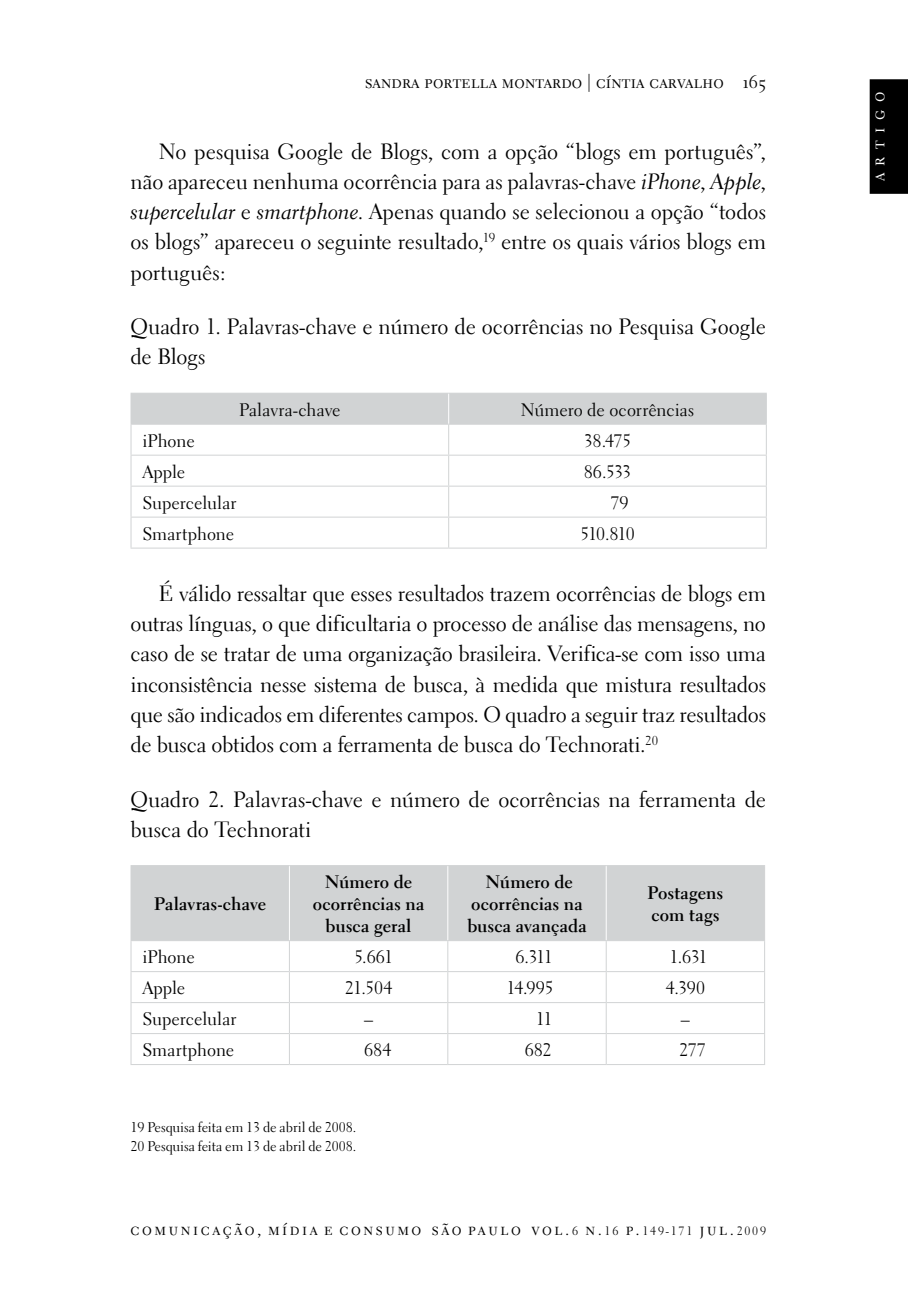
<style>
.page{position:relative;width:908px;height:1304px;background:#fff}
.page>*{position:absolute;margin:0;border:0;box-sizing:border-box;transform-origin:0 0}
.t1{font:22px/30.2px "Electra LH";letter-spacing:-.01em;color:#000;text-align:justify}
.t2{font:18px "Electra LH";letter-spacing:-.005em;color:#000}
.t3{font:700 18px/22px "Electra LH";letter-spacing:.005em;color:#000;text-align:center}
.t4{font:18px "Electra LH Regular SC";letter-spacing:.01em;color:#000}
.t5{font:18px "Electra LH Regular SC";color:#fff}
.t6{font:17px "Electra LH Regular SC";letter-spacing:.15em;color:#000}
.t7{font:14px/18.8px "Electra LH";color:#000}
.s1{font-family:"Electra LH Cursive"}
.s2{font-family:"Electra LH";font-size:12px}
</style>
<div class="page">
<div style="left:869px;top:79px;width:38px;height:115px;background:#000"></div>
<div style="left:131px;top:394px;width:634px;height:30px;background:#d1d3d4"></div>
<hr style="left:130px;top:425px;width:1px;height:30px;background:#d1d3d4">
<hr style="left:448px;top:425px;width:1px;height:30px;background:#d1d3d4">
<hr style="left:765px;top:425px;width:1px;height:30px;background:#d1d3d4">
<hr style="left:130px;top:455px;width:318px;height:1px;background:#d1d3d4">
<hr style="left:130px;top:456px;width:1px;height:30px;background:#d1d3d4">
<hr style="left:448px;top:455px;width:318px;height:1px;background:#d1d3d4">
<hr style="left:448px;top:456px;width:1px;height:30px;background:#d1d3d4">
<hr style="left:765px;top:456px;width:1px;height:30px;background:#d1d3d4">
<hr style="left:130px;top:486px;width:318px;height:1px;background:#d1d3d4">
<hr style="left:130px;top:487px;width:1px;height:30px;background:#d1d3d4">
<hr style="left:448px;top:486px;width:318px;height:1px;background:#d1d3d4">
<hr style="left:448px;top:487px;width:1px;height:30px;background:#d1d3d4">
<hr style="left:765px;top:487px;width:1px;height:30px;background:#d1d3d4">
<hr style="left:130px;top:517px;width:318px;height:1px;background:#d1d3d4">
<hr style="left:130px;top:518px;width:1px;height:30px;background:#d1d3d4">
<hr style="left:448px;top:517px;width:318px;height:1px;background:#d1d3d4">
<hr style="left:448px;top:518px;width:1px;height:30px;background:#d1d3d4">
<hr style="left:765px;top:518px;width:1px;height:30px;background:#d1d3d4">
<hr style="left:130px;top:548px;width:318px;height:1px;background:#d1d3d4">
<hr style="left:448px;top:548px;width:318px;height:1px;background:#d1d3d4">
<hr style="left:130px;top:393px;width:318px;height:1px;background:#d1d3d4">
<hr style="left:130px;top:394px;width:1px;height:30px;background:#d1d3d4">
<hr style="left:448px;top:393px;width:318px;height:1px;background:#d1d3d4">
<hr style="left:765px;top:394px;width:1px;height:30px;background:#d1d3d4">
<hr style="left:130px;top:424px;width:318px;height:1px;background:#d1d3d4">
<hr style="left:448px;top:424px;width:318px;height:1px;background:#d1d3d4">
<hr style="left:448px;top:394px;width:1px;height:30px;background:#fff">
<div style="left:131px;top:866px;width:632px;height:74px;background:#d1d3d4"></div>
<hr style="left:130px;top:865px;width:159px;height:1px;background:#d1d3d4">
<hr style="left:130px;top:866px;width:1px;height:74px;background:#d1d3d4">
<hr style="left:289px;top:865px;width:158px;height:1px;background:#d1d3d4">
<hr style="left:447px;top:865px;width:159px;height:1px;background:#d1d3d4">
<hr style="left:606px;top:865px;width:158px;height:1px;background:#d1d3d4">
<hr style="left:763px;top:866px;width:1px;height:74px;background:#d1d3d4">
<hr style="left:130px;top:940px;width:159px;height:1px;background:#d1d3d4">
<hr style="left:130px;top:941px;width:1px;height:30px;background:#d1d3d4">
<hr style="left:289px;top:940px;width:158px;height:1px;background:#d1d3d4">
<hr style="left:289px;top:941px;width:1px;height:30px;background:#d1d3d4">
<hr style="left:447px;top:940px;width:159px;height:1px;background:#d1d3d4">
<hr style="left:447px;top:941px;width:1px;height:30px;background:#d1d3d4">
<hr style="left:606px;top:940px;width:158px;height:1px;background:#d1d3d4">
<hr style="left:605px;top:941px;width:1px;height:30px;background:#d1d3d4">
<hr style="left:763px;top:941px;width:1px;height:30px;background:#d1d3d4">
<hr style="left:130px;top:971px;width:159px;height:1px;background:#d1d3d4">
<hr style="left:130px;top:972px;width:1px;height:30px;background:#d1d3d4">
<hr style="left:289px;top:971px;width:158px;height:1px;background:#d1d3d4">
<hr style="left:289px;top:972px;width:1px;height:30px;background:#d1d3d4">
<hr style="left:447px;top:971px;width:159px;height:1px;background:#d1d3d4">
<hr style="left:447px;top:972px;width:1px;height:30px;background:#d1d3d4">
<hr style="left:606px;top:971px;width:158px;height:1px;background:#d1d3d4">
<hr style="left:605px;top:972px;width:1px;height:30px;background:#d1d3d4">
<hr style="left:763px;top:972px;width:1px;height:30px;background:#d1d3d4">
<hr style="left:130px;top:1002px;width:159px;height:1px;background:#d1d3d4">
<hr style="left:130px;top:1003px;width:1px;height:30px;background:#d1d3d4">
<hr style="left:289px;top:1002px;width:158px;height:1px;background:#d1d3d4">
<hr style="left:289px;top:1003px;width:1px;height:30px;background:#d1d3d4">
<hr style="left:447px;top:1002px;width:159px;height:1px;background:#d1d3d4">
<hr style="left:447px;top:1003px;width:1px;height:30px;background:#d1d3d4">
<hr style="left:606px;top:1002px;width:158px;height:1px;background:#d1d3d4">
<hr style="left:605px;top:1003px;width:1px;height:30px;background:#d1d3d4">
<hr style="left:763px;top:1003px;width:1px;height:30px;background:#d1d3d4">
<hr style="left:130px;top:1033px;width:159px;height:1px;background:#d1d3d4">
<hr style="left:130px;top:1034px;width:1px;height:30px;background:#d1d3d4">
<hr style="left:289px;top:1033px;width:158px;height:1px;background:#d1d3d4">
<hr style="left:289px;top:1034px;width:1px;height:30px;background:#d1d3d4">
<hr style="left:447px;top:1033px;width:159px;height:1px;background:#d1d3d4">
<hr style="left:447px;top:1034px;width:1px;height:30px;background:#d1d3d4">
<hr style="left:606px;top:1033px;width:158px;height:1px;background:#d1d3d4">
<hr style="left:605px;top:1034px;width:1px;height:30px;background:#d1d3d4">
<hr style="left:763px;top:1034px;width:1px;height:30px;background:#d1d3d4">
<hr style="left:130px;top:1064px;width:159px;height:1px;background:#d1d3d4">
<hr style="left:289px;top:1064px;width:158px;height:1px;background:#d1d3d4">
<hr style="left:447px;top:1064px;width:159px;height:1px;background:#d1d3d4">
<hr style="left:606px;top:1064px;width:158px;height:1px;background:#d1d3d4">
<hr style="left:289px;top:866px;width:1px;height:74px;background:#fff">
<hr style="left:447px;top:866px;width:1px;height:74px;background:#fff">
<hr style="left:605px;top:866px;width:1px;height:74px;background:#fff">
<p class="t4" style="left:365px;top:71px;width:402px">sandra portella montardo | cíntia carvalho 165</p>
<p class="t1" style="left:130px;top:136px;width:636px;text-indent:28px">No pesquisa Google de Blogs, com a opção “blogs em português”, não apareceu nenhuma ocorrência para as palavras-chave <span class="s1">iPhone</span>, <span class="s1">Apple</span>, <span class="s1">supercelular</span> e <span class="s1">smartphone</span>. Apenas quando se selecionou a opção “todos os blogs” apareceu o seguinte resultado,<sup>19</sup> entre os quais vários blogs em português:</p>
<p class="t1" style="left:130px;top:311px;width:636px">Quadro 1. Palavras-chave e número de ocorrências no Pesquisa Google de Blogs</p>
<p class="t2" style="left:239px;top:398px;width:103px">Palavra-chave</p>
<p class="t2" style="left:520px;top:398px;width:175px">Número de ocorrências</p>
<p class="t2" style="left:142px;top:429px;width:54px">iPhone</p>
<p class="t2" style="left:583px;top:429px;width:49px">38.475</p>
<p class="t2" style="left:142px;top:460px;width:44px">Apple</p>
<p class="t2" style="left:583px;top:460px;width:49px">86.533</p>
<p class="t2" style="left:142px;top:491px;width:96px">Supercelular</p>
<p class="t2" style="left:610px;top:491px;width:19px">79</p>
<p class="t2" style="left:142px;top:522px;width:93px">Smartphone</p>
<p class="t2" style="left:580px;top:522px;width:56px">510.810</p>
<p class="t1" style="left:130px;top:578px;width:636px;text-indent:28px">É válido ressaltar que esses resultados trazem ocorrências de blogs em outras línguas, o que dificultaria o processo de análise das mensagens, no caso de se tratar de uma organização brasileira. Verifica-se com isso uma inconsistência nesse sistema de busca, à medida que mistura resultados que são indicados em diferentes campos. O quadro a seguir traz resultados de busca obtidos com a ferramenta de busca do Technorati.<sup>20</sup></p>
<p class="t1" style="left:130px;top:784px;width:636px">Quadro 2. Palavras-chave e número de ocorrências na ferramenta de busca do Technorati</p>
<p class="t3" style="left:154px;top:893px;width:113px">Palavras-chave</p>
<p class="t3" style="left:312px;top:871px;width:113px">Número de ocorrências na busca geral</p>
<p class="t3" style="left:467px;top:871px;width:121px">Número de ocorrências na busca avançada</p>
<p class="t3" style="left:647px;top:882px;width:77px;text-align:left">Postagens com tags</p>
<p class="t2" style="left:142px;top:946px;width:54px">iPhone</p>
<p class="t2" style="left:354px;top:946px;width:41px">5.661</p>
<p class="t2" style="left:515px;top:946px;width:39px">6.311</p>
<p class="t2" style="left:669px;top:946px;width:39px">1.631</p>
<p class="t2" style="left:142px;top:977px;width:44px">Apple</p>
<p class="t2" style="left:345px;top:977px;width:49px">21.504</p>
<p class="t2" style="left:506px;top:977px;width:48px">14.995</p>
<p class="t2" style="left:665px;top:977px;width:41px">4.390</p>
<p class="t2" style="left:142px;top:1008px;width:96px">Supercelular</p>
<p class="t2" style="left:364px;top:1008px;width:10px">–</p>
<p class="t2" style="left:535px;top:1008px;width:18px">11</p>
<p class="t2" style="left:680px;top:1008px;width:10px">–</p>
<p class="t2" style="left:142px;top:1039px;width:93px">Smartphone</p>
<p class="t2" style="left:364px;top:1039px;width:29px">684</p>
<p class="t2" style="left:524px;top:1039px;width:28px">682</p>
<p class="t2" style="left:678px;top:1039px;width:28px">277</p>
<p class="t7" style="left:130px;top:1118px;width:227px">19 Pesquisa feita em 13 de abril de 2008.<br>20 Pesquisa feita em 13 de abril de 2008.</p>
<p class="t6" style="left:130px;top:1219px;width:636px">comunicação, mídia e consumo são paulo vol.<span class="s2">6</span> n.<span class="s2">16</span> p.<span class="s2">149-171</span> jul.<span class="s2">2009</span></p>
<p class="t5" style="left:867px;top:181px;width:91px;rotate:-90deg">a r t i g o</p>
</div>
